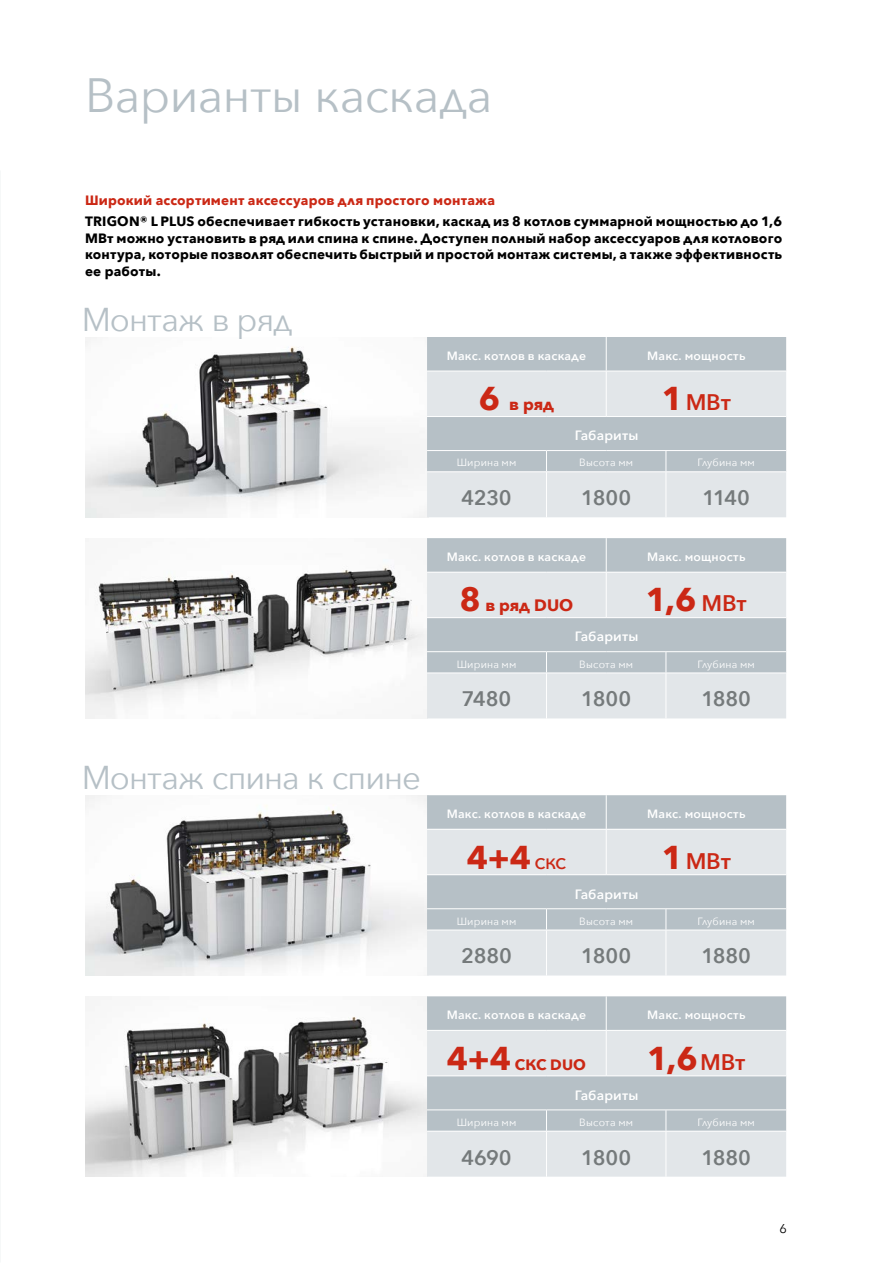
<style>
.page{position:relative;width:872px;height:1263px;background:#fff}
.page>*{position:absolute;margin:0;border:0;box-sizing:border-box;transform-origin:0 0}
.t1{font:48px "Avenir Next";letter-spacing:-.015em;color:#b6c0c6}
.t2{font:33px "Avenir Next";letter-spacing:-.03em;color:#b6c0c6}
.t3{font:700 33px "Avenir Next";color:#cb2815}
.t4{font:600 22.5px "Avenir Next";letter-spacing:-.01em;color:#cb2815}
.t5{font:600 21px "Avenir Next";letter-spacing:-.01em;color:#757a7b}
.t6{font:700 16.5px "Avenir Next";letter-spacing:.01em;color:#cb2815}
.t7{font:700 15px "Avenir Next";letter-spacing:.01em;color:#cb2815}
.t8{font:700 13.5px/16.5px "Avenir Next";letter-spacing:.01em;color:#000;text-align:justify}
.t9{font:700 13.5px "Avenir Next";letter-spacing:.015em;color:#cb2815}
.t10{font:600 13.5px "Avenir Next";letter-spacing:.01em;color:#fff}
.t11{font:12.75px "Avenir Next";color:#000}
.t12{font:600 12px "Avenir Next";letter-spacing:.015em;color:#fff}
.t13{font:10.5px "Avenir Next";letter-spacing:.02em;color:#fff}
.s1{font-size:33px}
.s2{font-weight:700;font-size:33px}
.s3{font-weight:600;font-size:22.5px}
.s4{font-weight:600;font-size:15px}
</style>
<div class="page">
<img style="left:85px;top:337px;width:342px;height:180px">
<img style="left:85px;top:795px;width:342px;height:180px">
<img style="left:85px;top:560px;width:342px;height:158px">
<img style="left:85px;top:996px;width:342px;height:181px">
<div style="left:427px;top:337px;width:359px;height:34px;background:#b6c0c6"></div>
<svg style="left:427px;top:372px;width:359px;height:145px;background:#d1d7dc"></svg>
<hr style="left:606px;top:337px;width:1px;height:34px;background:#fff">
<hr style="left:606px;top:371px;width:1px;height:45px;background:#fff">
<hr style="left:427px;top:416px;width:119px;height:1px;background:#fff">
<hr style="left:546px;top:416px;width:60px;height:1px;background:#fff">
<hr style="left:606px;top:416px;width:60px;height:1px;background:#fff">
<hr style="left:666px;top:416px;width:120px;height:1px;background:#fff">
<hr style="left:427px;top:450px;width:119px;height:1px;background:#fff">
<hr style="left:546px;top:450px;width:60px;height:1px;background:#fff">
<svg style="left:546px;top:451px;width:1px;height:20px"></svg>
<hr style="left:606px;top:450px;width:60px;height:1px;background:#fff">
<hr style="left:666px;top:450px;width:120px;height:1px;background:#fff">
<svg style="left:665px;top:451px;width:1px;height:20px"></svg>
<hr style="left:427px;top:471px;width:119px;height:1px;background:#fff">
<hr style="left:546px;top:471px;width:60px;height:1px;background:#fff">
<hr style="left:546px;top:472px;width:1px;height:45px;background:#fff">
<hr style="left:606px;top:471px;width:60px;height:1px;background:#fff">
<hr style="left:666px;top:471px;width:120px;height:1px;background:#fff">
<hr style="left:665px;top:472px;width:1px;height:45px;background:#fff">
<div style="left:427px;top:795px;width:359px;height:34px;background:#b6c0c6"></div>
<svg style="left:427px;top:830px;width:359px;height:145px;background:#d1d7dc"></svg>
<hr style="left:606px;top:795px;width:1px;height:34px;background:#fff">
<hr style="left:606px;top:830px;width:1px;height:44px;background:#fff">
<hr style="left:427px;top:874px;width:119px;height:1px;background:#fff">
<hr style="left:546px;top:874px;width:60px;height:1px;background:#fff">
<hr style="left:606px;top:874px;width:60px;height:1px;background:#fff">
<hr style="left:666px;top:874px;width:120px;height:1px;background:#fff">
<hr style="left:427px;top:908px;width:119px;height:1px;background:#fff">
<hr style="left:546px;top:908px;width:60px;height:1px;background:#fff">
<svg style="left:546px;top:909px;width:1px;height:21px"></svg>
<hr style="left:606px;top:908px;width:60px;height:1px;background:#fff">
<hr style="left:666px;top:908px;width:120px;height:1px;background:#fff">
<svg style="left:665px;top:909px;width:1px;height:21px"></svg>
<hr style="left:427px;top:930px;width:119px;height:1px;background:#fff">
<hr style="left:546px;top:930px;width:60px;height:1px;background:#fff">
<hr style="left:546px;top:930px;width:1px;height:45px;background:#fff">
<hr style="left:606px;top:930px;width:60px;height:1px;background:#fff">
<hr style="left:666px;top:930px;width:120px;height:1px;background:#fff">
<hr style="left:665px;top:930px;width:1px;height:45px;background:#fff">
<div style="left:427px;top:538px;width:359px;height:34px;background:#b6c0c6"></div>
<svg style="left:427px;top:573px;width:359px;height:145px;background:#d1d8dc"></svg>
<hr style="left:606px;top:538px;width:1px;height:34px;background:#fff">
<hr style="left:606px;top:572px;width:1px;height:45px;background:#fff">
<hr style="left:427px;top:617px;width:119px;height:1px;background:#fff">
<hr style="left:546px;top:617px;width:60px;height:1px;background:#fff">
<hr style="left:606px;top:617px;width:60px;height:1px;background:#fff">
<hr style="left:666px;top:617px;width:120px;height:1px;background:#fff">
<hr style="left:427px;top:651px;width:119px;height:1px;background:#fff">
<hr style="left:546px;top:651px;width:60px;height:1px;background:#fff">
<svg style="left:546px;top:652px;width:1px;height:20px"></svg>
<hr style="left:606px;top:651px;width:60px;height:1px;background:#fff">
<hr style="left:666px;top:651px;width:120px;height:1px;background:#fff">
<svg style="left:665px;top:652px;width:1px;height:20px"></svg>
<hr style="left:427px;top:672px;width:119px;height:1px;background:#fff">
<hr style="left:546px;top:672px;width:60px;height:1px;background:#fff">
<hr style="left:546px;top:673px;width:1px;height:45px;background:#fff">
<hr style="left:606px;top:672px;width:60px;height:1px;background:#fff">
<hr style="left:666px;top:672px;width:120px;height:1px;background:#fff">
<hr style="left:665px;top:673px;width:1px;height:45px;background:#fff">
<div style="left:427px;top:996px;width:359px;height:34px;background:#b6c0c6"></div>
<svg style="left:427px;top:1031px;width:359px;height:146px;background:#d2d8dc"></svg>
<hr style="left:606px;top:996px;width:1px;height:34px;background:#fff">
<hr style="left:606px;top:1031px;width:1px;height:44px;background:#fff">
<hr style="left:427px;top:1075px;width:119px;height:1px;background:#fff">
<hr style="left:546px;top:1075px;width:60px;height:1px;background:#fff">
<hr style="left:606px;top:1075px;width:60px;height:1px;background:#fff">
<hr style="left:666px;top:1075px;width:120px;height:1px;background:#fff">
<hr style="left:427px;top:1109px;width:119px;height:1px;background:#fff">
<hr style="left:546px;top:1109px;width:60px;height:1px;background:#fff">
<svg style="left:546px;top:1110px;width:1px;height:21px"></svg>
<hr style="left:606px;top:1109px;width:60px;height:1px;background:#fff">
<hr style="left:666px;top:1109px;width:120px;height:1px;background:#fff">
<svg style="left:665px;top:1110px;width:1px;height:21px"></svg>
<hr style="left:427px;top:1131px;width:119px;height:1px;background:#fff">
<hr style="left:546px;top:1131px;width:60px;height:1px;background:#fff">
<hr style="left:546px;top:1131px;width:1px;height:46px;background:#fff">
<hr style="left:606px;top:1131px;width:60px;height:1px;background:#fff">
<hr style="left:666px;top:1131px;width:120px;height:1px;background:#fff">
<hr style="left:665px;top:1131px;width:1px;height:46px;background:#fff">
<h1 class="t1" style="left:85px;top:55px;width:409px">Варианты каскада</h1>
<p class="t9" style="left:85px;top:189px;width:411px">Широкий ассортимент аксессуаров для простого монтажа</p>
<p class="t8" style="left:85px;top:213px;width:698px">TRIGON® L PLUS обеспечивает гибкость установки, каскад из 8 котлов суммарной мощностью до 1,6<br>МВт можно установить в ряд или спина к спине. Доступен полный набор аксессуаров для котлового контура, которые позволят обеспечить быстрый и простой монтаж системы, а также эффективность ее работы.</p>
<h2 class="t2" style="left:82px;top:292px;width:212px">Монтаж в ряд</h2>
<p class="t12" style="left:447px;top:345px;width:141px">Макс. котлов в каскаде</p>
<p class="t12" style="left:647px;top:345px;width:100px">Макс. мощность</p>
<p class="t6" style="left:479px;top:390px;width:76px"><span class="s1">6</span> в ряд</p>
<h3 class="t4" style="left:662px;top:383px;width:71px"><span class="s2">1</span> МВт</h3>
<p class="t10" style="left:575px;top:424px;width:65px">Габариты</p>
<p class="t13" style="left:457px;top:454px;width:61px">Ширина мм</p>
<p class="t13" style="left:579px;top:454px;width:55px">Высота мм</p>
<p class="t13" style="left:697px;top:454px;width:59px">Глубина мм</p>
<h3 class="t5" style="left:461px;top:480px;width:52px">4230</h3>
<h3 class="t5" style="left:581px;top:480px;width:51px">1800</h3>
<h3 class="t5" style="left:702px;top:480px;width:49px">1140</h3>
<h2 class="t2" style="left:82px;top:750px;width:341px">Монтаж спина к спине</h2>
<p class="t12" style="left:447px;top:546px;width:141px">Макс. котлов в каскаде</p>
<p class="t12" style="left:647px;top:546px;width:100px">Макс. мощность</p>
<p class="t6" style="left:459px;top:591px;width:115px"><span class="s1">8</span> в ряд DUO</p>
<h2 class="t3" style="left:646px;top:571px;width:103px">1,6 <span class="s3">МВт</span></h2>
<p class="t10" style="left:575px;top:625px;width:65px">Габариты</p>
<p class="t13" style="left:457px;top:655px;width:61px">Ширина мм</p>
<p class="t13" style="left:579px;top:655px;width:55px">Высота мм</p>
<p class="t13" style="left:697px;top:655px;width:59px">Глубина мм</p>
<h3 class="t5" style="left:462px;top:681px;width:51px">7480</h3>
<h3 class="t5" style="left:581px;top:681px;width:51px">1800</h3>
<h3 class="t5" style="left:701px;top:681px;width:51px">1880</h3>
<p class="t12" style="left:447px;top:803px;width:141px">Макс. котлов в каскаде</p>
<p class="t12" style="left:647px;top:803px;width:100px">Макс. мощность</p>
<h2 class="t3" style="left:467px;top:828px;width:101px">4+4 <span class="s4">СКС</span></h2>
<h3 class="t4" style="left:662px;top:841px;width:71px"><span class="s2">1</span> МВт</h3>
<p class="t10" style="left:575px;top:882px;width:65px">Габариты</p>
<p class="t13" style="left:457px;top:912px;width:61px">Ширина мм</p>
<p class="t13" style="left:579px;top:912px;width:55px">Высота мм</p>
<p class="t13" style="left:697px;top:912px;width:59px">Глубина мм</p>
<h3 class="t5" style="left:461px;top:938px;width:52px">2880</h3>
<h3 class="t5" style="left:581px;top:938px;width:51px">1800</h3>
<h3 class="t5" style="left:701px;top:938px;width:51px">1880</h3>
<p class="t12" style="left:447px;top:1005px;width:141px">Макс. котлов в каскаде</p>
<p class="t12" style="left:647px;top:1005px;width:100px">Макс. мощность</p>
<p class="t7" style="left:447px;top:1051px;width:141px"><span class="s1">4+4</span> СКС DUO</p>
<h2 class="t3" style="left:647px;top:1029px;width:100px">1,6 <span class="s3">МВт</span></h2>
<p class="t10" style="left:575px;top:1083px;width:65px">Габариты</p>
<p class="t13" style="left:457px;top:1113px;width:61px">Ширина мм</p>
<p class="t13" style="left:579px;top:1113px;width:55px">Высота мм</p>
<p class="t13" style="left:697px;top:1113px;width:59px">Глубина мм</p>
<h3 class="t5" style="left:461px;top:1139px;width:52px">4690</h3>
<h3 class="t5" style="left:581px;top:1139px;width:51px">1800</h3>
<h3 class="t5" style="left:701px;top:1139px;width:51px">1880</h3>
<p class="t11" style="left:779px;top:1217px;width:9px">6</p>
</div>
